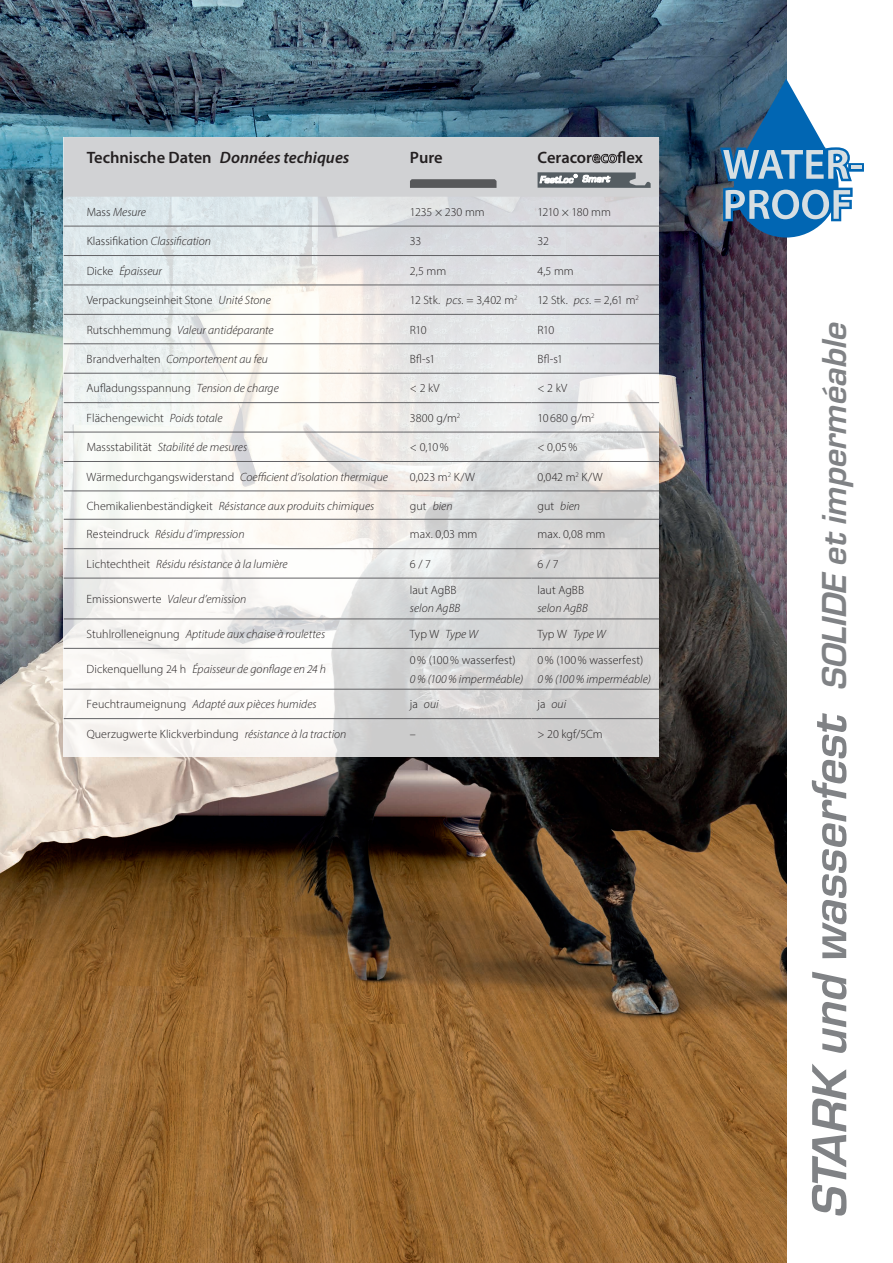
<style>
.page{position:relative;width:893px;height:1263px;background:#fff}
.page>*{position:absolute;margin:0;border:0;box-sizing:border-box;transform-origin:0 0}
.t1{font:italic 700 36px "Eurostile";color:#808285}
.t2{font:italic 600 16.5px "Myriad Pro";color:#231f20}
.t3{font:600 16.5px "Myriad Pro";letter-spacing:-.005em;color:#231f20}
.t4{font:italic 300 12px "Myriad Pro";letter-spacing:.005em;color:#231f20}
.t5{font:300 12px "Myriad Pro";letter-spacing:.005em;color:#231f20}
.t6{font:300 12px "Myriad Pro";letter-spacing:-.045em;color:#231f20}
.s1{font-style:normal}
.s2{font-style:italic}
.s3{font-size:51px}
</style>
<div class="page">
<img style="left:0;top:0;width:787px;height:1263px">
<div style="left:734px;top:133px;width:104px;height:105px;background:#0166b3;border-radius:50%"></div>
<svg style="left:717px;top:79px;width:147px;height:145px"></svg>
<svg style="left:64px;top:197px;width:595px;height:559px"></svg>
<hr style="left:64px;top:226px;width:340px;height:1px;background:#636366">
<hr style="left:404px;top:226px;width:127px;height:1px;background:#636366">
<hr style="left:531px;top:226px;width:128px;height:1px;background:#636366">
<hr style="left:64px;top:255px;width:340px;height:1px;background:#636366">
<hr style="left:404px;top:255px;width:127px;height:1px;background:#636366">
<hr style="left:531px;top:255px;width:128px;height:1px;background:#636366">
<hr style="left:64px;top:285px;width:340px;height:1px;background:#636366">
<hr style="left:404px;top:285px;width:127px;height:1px;background:#636366">
<hr style="left:531px;top:285px;width:128px;height:1px;background:#636366">
<hr style="left:64px;top:314px;width:340px;height:1px;background:#636366">
<hr style="left:404px;top:314px;width:127px;height:1px;background:#636366">
<hr style="left:531px;top:314px;width:128px;height:1px;background:#636366">
<hr style="left:64px;top:343px;width:340px;height:1px;background:#636366">
<hr style="left:404px;top:343px;width:127px;height:1px;background:#636366">
<hr style="left:531px;top:343px;width:128px;height:1px;background:#636366">
<hr style="left:64px;top:373px;width:340px;height:1px;background:#636366">
<hr style="left:404px;top:373px;width:127px;height:1px;background:#636366">
<hr style="left:531px;top:373px;width:128px;height:1px;background:#636366">
<hr style="left:64px;top:402px;width:340px;height:1px;background:#636366">
<hr style="left:404px;top:402px;width:127px;height:1px;background:#636366">
<hr style="left:531px;top:402px;width:128px;height:1px;background:#636366">
<hr style="left:64px;top:432px;width:340px;height:1px;background:#636366">
<hr style="left:404px;top:432px;width:127px;height:1px;background:#636366">
<hr style="left:531px;top:432px;width:128px;height:1px;background:#636366">
<hr style="left:64px;top:461px;width:340px;height:1px;background:#636366">
<hr style="left:404px;top:461px;width:127px;height:1px;background:#636366">
<hr style="left:531px;top:461px;width:128px;height:1px;background:#636366">
<hr style="left:64px;top:490px;width:340px;height:1px;background:#636366">
<hr style="left:404px;top:490px;width:127px;height:1px;background:#636366">
<hr style="left:531px;top:490px;width:128px;height:1px;background:#636366">
<hr style="left:64px;top:519px;width:340px;height:1px;background:#636366">
<hr style="left:404px;top:519px;width:127px;height:1px;background:#636366">
<hr style="left:531px;top:519px;width:128px;height:1px;background:#636366">
<hr style="left:64px;top:548px;width:340px;height:1px;background:#636366">
<hr style="left:404px;top:548px;width:127px;height:1px;background:#636366">
<hr style="left:531px;top:548px;width:128px;height:1px;background:#636366">
<hr style="left:64px;top:578px;width:340px;height:1px;background:#636366">
<hr style="left:404px;top:578px;width:127px;height:1px;background:#636366">
<hr style="left:531px;top:578px;width:128px;height:1px;background:#636366">
<hr style="left:64px;top:618px;width:340px;height:1px;background:#636366">
<hr style="left:404px;top:618px;width:127px;height:1px;background:#636366">
<hr style="left:531px;top:618px;width:128px;height:1px;background:#636366">
<hr style="left:64px;top:648px;width:340px;height:1px;background:#636366">
<hr style="left:404px;top:648px;width:127px;height:1px;background:#636366">
<hr style="left:531px;top:648px;width:128px;height:1px;background:#636366">
<hr style="left:64px;top:689px;width:340px;height:1px;background:#636366">
<hr style="left:404px;top:689px;width:127px;height:1px;background:#636366">
<hr style="left:531px;top:689px;width:128px;height:1px;background:#636366">
<hr style="left:64px;top:718px;width:340px;height:1px;background:#636366">
<hr style="left:404px;top:718px;width:127px;height:1px;background:#636366">
<hr style="left:531px;top:718px;width:128px;height:1px;background:#636366">
<svg style="left:64px;top:137px;width:595px;height:60px;background:#cacbcd"></svg>
<h2 class="t2" style="left:87px;top:147px;width:264px"><span class="s1">Technische Daten</span> Données techiques</h2>
<h2 class="t3" style="left:410px;top:147px;width:34px">Pure</h2>
<h2 class="t3" style="left:537px;top:147px;width:56px">Ceracor</h2>
<h2 class="t3" style="left:617px;top:147px;width:27px">flex</h2>
<p class="t4" style="left:87px;top:205px;width:61px"><span class="s1">Mass</span> Mesure</p>
<p class="t5" style="left:410px;top:205px;width:76px">1235 × 230 mm</p>
<p class="t6" style="left:538px;top:205px;width:75px">1210 × 180 mm</p>
<p class="t5" style="left:87px;top:234px;width:126px">Klassifikation <span class="s2">Classification</span></p>
<p class="t5" style="left:410px;top:234px;width:13px">33</p>
<p class="t5" style="left:538px;top:234px;width:13px">32</p>
<p class="t4" style="left:87px;top:264px;width:77px"><span class="s1">Dicke</span> Épaisseur</p>
<p class="t5" style="left:410px;top:263px;width:38px">2,5 mm</p>
<p class="t5" style="left:538px;top:263px;width:38px">4,5 mm</p>
<p class="t5" style="left:87px;top:293px;width:186px">Verpackungseinheit Stone <span class="s2">Unité Stone</span></p>
<p class="t5" style="left:410px;top:293px;width:109px">12 Stk. <span class="s2">pcs.</span> = 3,402 m<sup>2</sup></p>
<p class="t5" style="left:537px;top:293px;width:103px">12 Stk. <span class="s2">pcs.</span> = 2,61 m<sup>2</sup></p>
<p class="t4" style="left:87px;top:322px;width:188px"><span class="s1">Rutschhemmung</span> Valeur antidéparante</p>
<p class="t5" style="left:410px;top:322px;width:18px">R10</p>
<p class="t5" style="left:537px;top:322px;width:18px">R10</p>
<p class="t4" style="left:87px;top:352px;width:183px"><span class="s1">Brandverhalten</span> Comportement au feu</p>
<p class="t5" style="left:410px;top:352px;width:27px">Bfl-s1</p>
<p class="t5" style="left:537px;top:352px;width:27px">Bfl-s1</p>
<p class="t5" style="left:87px;top:381px;width:194px">Aufladungsspannung <span class="s2">Tension de charge</span></p>
<p class="t5" style="left:410px;top:381px;width:31px">&lt; 2 kV</p>
<p class="t5" style="left:537px;top:381px;width:31px">&lt; 2 kV</p>
<p class="t5" style="left:87px;top:411px;width:137px">Flächengewicht <span class="s2">Poids totale</span></p>
<p class="t5" style="left:410px;top:411px;width:52px">3800 g/m<sup>2</sup></p>
<p class="t5" style="left:537px;top:411px;width:59px">10 680 g/m<sup>2</sup></p>
<p class="t4" style="left:87px;top:440px;width:162px"><span class="s1">Massstabilität</span> Stabilité de mesures</p>
<p class="t5" style="left:410px;top:440px;width:40px">&lt; 0,10%</p>
<p class="t5" style="left:537px;top:440px;width:41px">&lt; 0,05%</p>
<p class="t4" style="left:87px;top:469px;width:303px"><span class="s1">Wärmedurchgangswiderstand</span> Coefficient d’isolation thermique</p>
<p class="t5" style="left:410px;top:469px;width:67px">0,023 m<sup>2</sup> K/W</p>
<p class="t5" style="left:537px;top:469px;width:67px">0,042 m<sup>2</sup> K/W</p>
<p class="t4" style="left:87px;top:498px;width:289px"><span class="s1">Chemikalienbeständigkeit</span> Résistance aux produits chimiques</p>
<p class="t4" style="left:410px;top:498px;width:44px"><span class="s1">gut</span> bien</p>
<p class="t4" style="left:537px;top:498px;width:44px"><span class="s1">gut</span> bien</p>
<p class="t4" style="left:87px;top:527px;width:159px"><span class="s1">Resteindruck</span> Résidu d’impression</p>
<p class="t5" style="left:410px;top:527px;width:69px">max. 0,03 mm</p>
<p class="t5" style="left:537px;top:527px;width:69px">max. 0,08 mm</p>
<p class="t4" style="left:87px;top:557px;width:203px"><span class="s1">Lichtechtheit</span> Résidu résistance à la lumière</p>
<p class="t5" style="left:410px;top:557px;width:23px">6 / 7</p>
<p class="t5" style="left:537px;top:557px;width:23px">6 / 7</p>
<p class="t4" style="left:87px;top:592px;width:161px"><span class="s1">Emissionswerte</span> Valeur d’emission</p>
<p class="t5" style="left:410px;top:582px;width:48px">laut AgBB</p>
<p class="t4" style="left:410px;top:601px;width:52px">selon AgBB</p>
<p class="t5" style="left:537px;top:582px;width:48px">laut AgBB</p>
<p class="t4" style="left:537px;top:601px;width:52px">selon AgBB</p>
<p class="t4" style="left:87px;top:627px;width:240px"><span class="s1">Stuhlrolleneignung</span> Aptitude aux chaise à roulettes</p>
<p class="t4" style="left:410px;top:627px;width:70px"><span class="s1">Typ W</span> Type W</p>
<p class="t4" style="left:537px;top:627px;width:70px"><span class="s1">Typ W</span> Type W</p>
<p class="t4" style="left:87px;top:662px;width:241px"><span class="s1">Dickenquellung 24 h</span> Épaisseur de gonflage en 24 h</p>
<p class="t5" style="left:410px;top:653px;width:107px">0% (100% wasserfest)</p>
<p class="t4" style="left:410px;top:671px;width:115px">0% (100% imperméable)</p>
<p class="t5" style="left:537px;top:653px;width:107px">0% (100% wasserfest)</p>
<p class="t4" style="left:537px;top:671px;width:115px">0% (100% imperméable)</p>
<p class="t4" style="left:87px;top:697px;width:232px"><span class="s1">Feuchtraumeignung</span> Adapté aux pièces humides</p>
<p class="t4" style="left:410px;top:697px;width:30px"><span class="s1">ja</span> oui</p>
<p class="t4" style="left:537px;top:697px;width:30px"><span class="s1">ja</span> oui</p>
<p class="t5" style="left:87px;top:727px;width:261px">Querzugwerte Klickverbindung <span class="s2">résistance à la traction</span></p>
<p class="t5" style="left:410px;top:727px;width:7px">–</p>
<p class="t5" style="left:537px;top:727px;width:67px">&gt; 20 kgf/5Cm</p>
<h1 class="t1" style="left:810px;top:1216px;width:896px;rotate:-90deg"><span class="s3">STARK und wasserfest</span> SOLIDE et imperméable</h1>
</div>
